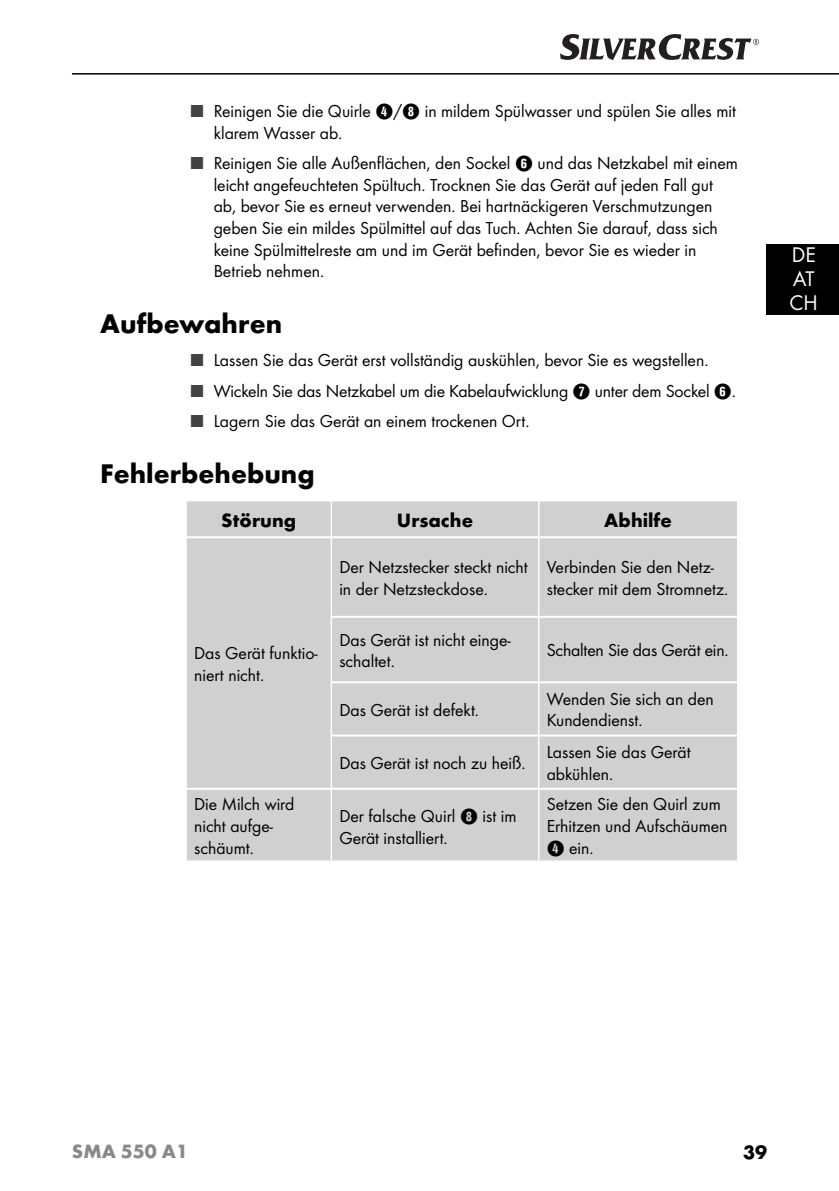
<style>
.page{position:relative;width:839px;height:1191px;background:#fff}
.page>*{position:absolute;margin:0;border:0;box-sizing:border-box;transform-origin:0 0}
.t1{font:700 28px "Futura";color:#000}
.t2{font:22px/24px "Futura Boo";color:#fff}
.t3{font:700 20px "Futura";color:#000}
.t4{font:700 20px "Futura";color:#898989}
.t5{font:18px/21.6px "Futura Boo";color:#000}
.s1{color:#434343}
.s2{font-family:"Hako PI Nummern"}
</style>
<div class="page">
<hr style="left:72px;top:73px;width:767px;height:2px;background:#000">
<svg style="left:560px;top:34px;width:199px;height:26px"></svg>
<div style="left:767px;top:244px;width:72px;height:71px;background:#000"></div>
<div style="left:187px;top:501px;width:550px;height:359px;background:#d0d0d0"></div>
<hr style="left:187px;top:536px;width:550px;height:2px;background:#fff">
<hr style="left:332px;top:616px;width:405px;height:2px;background:#fff">
<hr style="left:332px;top:681px;width:405px;height:2px;background:#fff">
<hr style="left:332px;top:734px;width:405px;height:2px;background:#fff">
<hr style="left:187px;top:788px;width:550px;height:2px;background:#fff">
<hr style="left:331px;top:501px;width:1px;height:35px;background:#fff">
<hr style="left:538px;top:501px;width:1px;height:35px;background:#fff">
<hr style="left:331px;top:538px;width:1px;height:79px;background:#fff">
<hr style="left:538px;top:538px;width:1px;height:78px;background:#fff">
<hr style="left:331px;top:617px;width:1px;height:65px;background:#fff">
<hr style="left:538px;top:618px;width:1px;height:63px;background:#fff">
<hr style="left:331px;top:682px;width:1px;height:53px;background:#fff">
<hr style="left:538px;top:683px;width:1px;height:51px;background:#fff">
<hr style="left:331px;top:735px;width:1px;height:53px;background:#fff">
<hr style="left:538px;top:736px;width:1px;height:52px;background:#fff">
<hr style="left:331px;top:790px;width:1px;height:70px;background:#fff">
<hr style="left:538px;top:790px;width:1px;height:70px;background:#fff">
<p class="t5" style="left:214px;top:102px;width:524px;text-indent:-23px"><span class="s1">■</span> Reinigen Sie die Quirle <span class="s2">4</span>/<span class="s2">8</span> in mildem Spülwasser und spülen Sie alles mit klarem Wasser ab.</p>
<p class="t5" style="left:214px;top:153px;width:526px;text-indent:-23px"><span class="s1">■</span> Reinigen Sie alle Außenflächen, den Sockel <span class="s2">6</span> und das Netzkabel mit einem leicht angefeuchteten Spültuch. Trocknen Sie das Gerät auf jeden Fall gut ab, bevor Sie es erneut verwenden. Bei hartnäckigeren Verschmutzungen geben Sie ein mildes Spülmittel auf das Tuch. Achten Sie darauf, dass sich keine Spülmittelreste am und im Gerät befinden, bevor Sie es wieder in Betrieb nehmen.</p>
<h1 class="t1" style="left:100px;top:313px;width:183px">Aufbewahren</h1>
<p class="t5" style="left:191px;top:351px;width:519px"><span class="s1">■</span> Lassen Sie das Gerät erst vollständig auskühlen, bevor Sie es wegstellen.</p>
<p class="t5" style="left:191px;top:381px;width:546px"><span class="s1">■</span> Wickeln Sie das Netzkabel um die Kabelaufwicklung <span class="s2">7</span> unter dem Sockel <span class="s2">6</span>.</p>
<p class="t5" style="left:191px;top:411px;width:340px"><span class="s1">■</span> Lagern Sie das Gerät an einem trockenen Ort.</p>
<h1 class="t1" style="left:100px;top:462px;width:216px">Fehlerbehebung</h1>
<p class="t3" style="left:221px;top:512px;width:76px">Störung</p>
<p class="t3" style="left:397px;top:512px;width:78px">Ursache</p>
<p class="t3" style="left:604px;top:512px;width:69px">Abhilfe</p>
<p class="t5" style="left:194px;top:643px;width:125px">Das Gerät funktio&shy;niert nicht.</p>
<p class="t5" style="left:339px;top:557px;width:190px">Der Netzstecker steckt nicht in der Netzsteckdose.</p>
<p class="t5" style="left:547px;top:557px;width:183px">Verbinden Sie den Netz&shy;stecker mit dem Stromnetz.</p>
<p class="t5" style="left:339px;top:630px;width:173px">Das Gerät ist nicht einge&shy;schaltet.</p>
<p class="t5" style="left:547px;top:640px;width:183px">Schalten Sie das Gerät ein.</p>
<p class="t5" style="left:339px;top:700px;width:141px">Das Gerät ist defekt.</p>
<p class="t5" style="left:547px;top:689px;width:169px">Wenden Sie sich an den<br>Kundendienst.</p>
<p class="t5" style="left:339px;top:753px;width:188px">Das Gerät ist noch zu heiß.</p>
<p class="t5" style="left:547px;top:742px;width:146px">Lassen Sie das Gerät abkühlen.</p>
<p class="t5" style="left:194px;top:794px;width:102px">Die Milch wird nicht aufge&shy;schäumt.</p>
<p class="t5" style="left:339px;top:806px;width:179px">Der falsche Quirl <span class="s2">8</span> ist im<br>Gerät installiert.</p>
<p class="t5" style="left:547px;top:794px;width:182px">Setzen Sie den Quirl zum<br>Erhitzen und Aufschäumen<br><span class="s2">4</span> ein.</p>
<p class="t2" style="left:790px;top:244px;width:30px">DE<br>AT<br>CH</p>
<p class="t4" style="left:72px;top:1143px;width:118px">SMA 550 A1</p>
<p class="t3" style="left:743px;top:1144px;width:25px">39</p>
</div>
